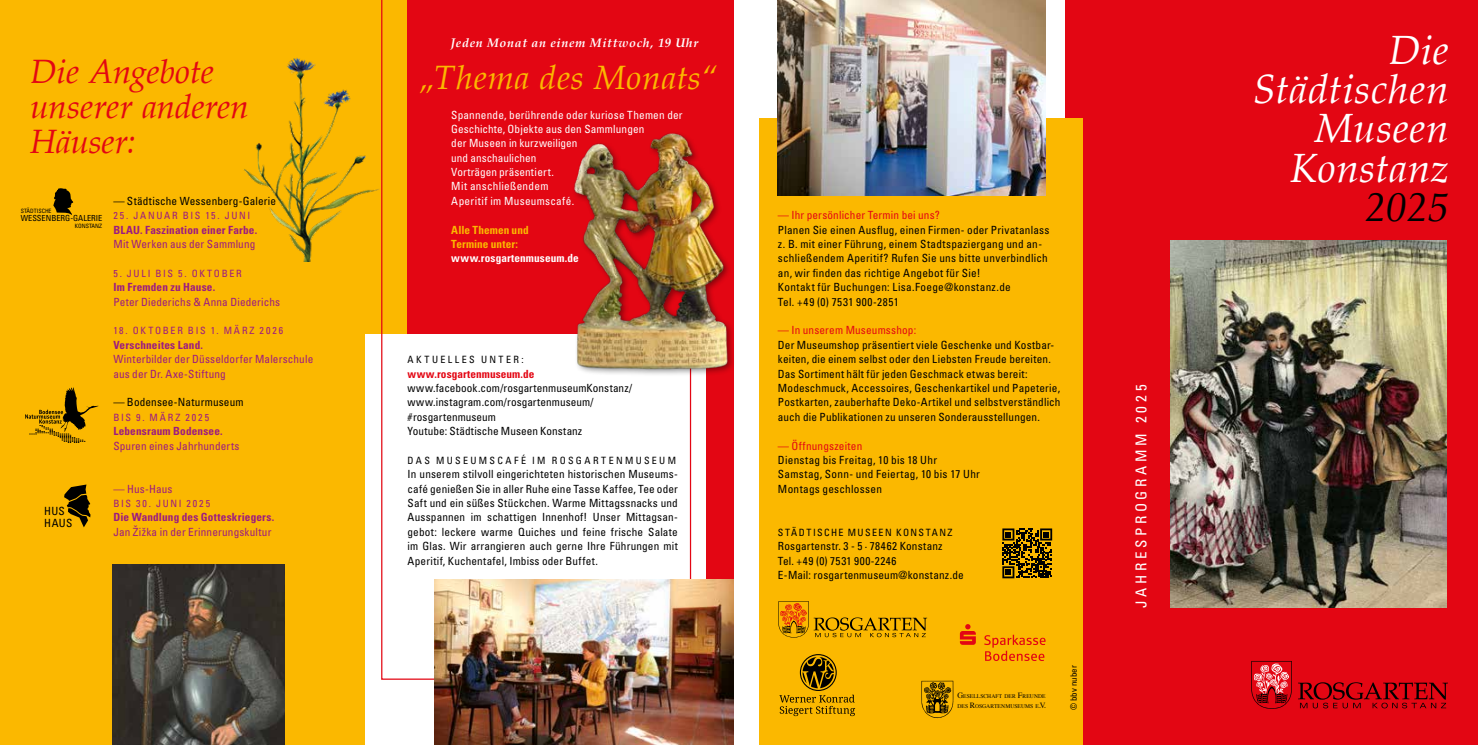
<style>
.page{position:relative;width:1478px;height:745px;background:#fff}
.page>*{position:absolute;margin:0;border:0;box-sizing:border-box;transform-origin:0 0}
.t1{font:italic 40.88px/39.4px "Palatino";letter-spacing:.015em;color:#fff;text-align:right}
.t2{font:italic 40.88px "Palatino";color:#000}
.t3{font:italic 33.75px/35px "Palatino";letter-spacing:-.005em;color:#e30613}
.t4{font:italic 33.75px "Palatino";letter-spacing:.015em;color:#fbb800}
.t5{font:condensed 15px "Univers LT Std";letter-spacing:.24em;color:#fff}
.t6{font:italic 700 12.5px "Palatino";letter-spacing:.05em;color:#fff}
.t7{font:condensed 11.25px/14.4px "Univers LT Std";letter-spacing:.015em;color:#000}
.t8{font:condensed 11.25px/14.4px "Univers LT Std";letter-spacing:.01em;color:#9c1a81}
.t9{font:condensed 11.25px/14.4px "Univers LT Std";letter-spacing:.015em;color:#fff}
.t10{font:700 condensed 11.25px "Univers LT Std";letter-spacing:.015em;color:#9c1a81}
.t11{font:condensed 11.25px "Univers LT Std";letter-spacing:.01em;color:#e30613}
.t12{font:700 condensed 11.25px/14.4px "Univers LT Std";letter-spacing:.005em;color:#fbb800}
.t13{font:700 condensed 11.25px "Univers LT Std";letter-spacing:.01em;color:#e30613}
.t14{font:700 condensed 11.25px "Univers LT Std";letter-spacing:.01em;color:#fff}
.t15{font:condensed 10px "Univers LT Std";letter-spacing:.17em;color:#9c1a81}
.t16{font:condensed 10px "Univers LT Std";letter-spacing:.23em;color:#000}
.t17{font:condensed 10px "Univers LT Std";letter-spacing:.14em;color:#000}
.t18{font:condensed 10px "Univers LT Std";letter-spacing:.25em;color:#000}
.t19{font:condensed 10px "Univers LT Std";letter-spacing:.195em;color:#9c1a81}
.t20{font:condensed 8.75px "Univers LT Std";letter-spacing:.02em;color:#000}
.t21{font:condensed 8.38px "Univers LT Std";color:#000}
.t22{font:condensed 5.88px "Univers LT Std";color:#000}
.t23{font:5.62px/9.6px "Times";letter-spacing:.015em;color:#000}
.s1{font-size:8px}
</style>
<div class="page">
<div style="left:1065px;top:0;width:413px;height:744px;background:#e30613"></div>
<div style="left:0;top:0;width:411px;height:744px;background:#fbb800"></div>
<div style="left:759px;top:118px;width:323px;height:626px;background:#fbb800"></div>
<div style="left:407px;top:0;width:326px;height:697px;background:#e30613"></div>
<div style="left:365px;top:334px;width:340px;height:410px;background:#fff"></div>
<svg style="left:1298px;top:682px;width:150px;height:26px"></svg>
<svg style="left:1251px;top:661px;width:41px;height:47px"></svg>
<img style="left:778px;top:0;width:267px;height:195px">
<svg style="left:53px;top:188px;width:20px;height:27px"></svg>
<svg style="left:64px;top:484px;width:26px;height:43px"></svg>
<svg style="left:25px;top:387px;width:74px;height:56px"></svg>
<svg style="left:778px;top:601px;width:149px;height:36px"></svg>
<svg style="left:960px;top:624px;width:16px;height:20px"></svg>
<svg style="left:984px;top:634px;width:61px;height:26px"></svg>
<svg style="left:779px;top:694px;width:76px;height:21px"></svg>
<svg style="left:802px;top:656px;width:32px;height:31px"></svg>
<div style="left:800px;top:653px;width:36px;height:37px;border:1px solid #000;border-radius:50%"></div>
<svg style="left:921px;top:680px;width:32px;height:38px"></svg>
<img style="left:1170px;top:240px;width:276px;height:367px">
<img style="left:243px;top:57px;width:136px;height:205px">
<svg style="left:381px;top:0;width:310px;height:679px"></svg>
<img style="left:435px;top:578px;width:298px;height:166px">
<img style="left:542px;top:125px;width:192px;height:252px">
<img style="left:112px;top:564px;width:172px;height:180px">
<svg style="left:1002px;top:528px;width:50px;height:50px"></svg>
<h2 class="t3" style="left:30px;top:53px;width:220px">Die Angebote unserer anderen<br>Häuser:</h2>
<p class="t22" style="left:21px;top:207px;width:32px">STÄDTISCHE</p>
<p class="t21" style="left:21px;top:212px;width:83px">WESSENBERG-GALERIE</p>
<p class="t22" style="left:75px;top:222px;width:29px">KONSTANZ</p>
<p class="t7" style="left:44px;top:505px;width:29px;line-height:11.4px">HUS<br>HAUS</p>
<p class="t7" style="left:113px;top:193px;width:164px">— Städtische Wessenberg-Galerie</p>
<p class="t15" style="left:113px;top:209px;width:138px">25. JANUAR BIS 15. JUNI</p>
<p class="t10" style="left:113px;top:222px;width:145px">BLAU. Faszination einer Farbe.</p>
<p class="t8" style="left:113px;top:236px;width:144px">Mit Werken aus der Sammlung</p>
<p class="t15" style="left:113px;top:267px;width:130px">5. JULI BIS 5. OKTOBER</p>
<p class="t10" style="left:113px;top:280px;width:103px">Im Fremden zu Hause.</p>
<p class="t8" style="left:113px;top:294px;width:168px">Peter Diederichs &amp; Anna Diederichs</p>
<p class="t15" style="left:113px;top:324px;width:171px">18. OKTOBER BIS 1. MÄRZ 2026</p>
<p class="t10" style="left:113px;top:337px;width:91px">Verschneites Land.</p>
<p class="t8" style="left:113px;top:351px;width:201px">Winterbilder der Düsseldorfer Malerschule aus der Dr. Axe-Stiftung</p>
<p class="t7" style="left:113px;top:395px;width:132px">— Bodensee-Naturmuseum</p>
<p class="t19" style="left:113px;top:410px;width:97px">BIS 9. MÄRZ 2025</p>
<p class="t10" style="left:113px;top:424px;width:111px">Lebensraum Bodensee.</p>
<p class="t8" style="left:113px;top:438px;width:128px">Spuren eines Jahrhunderts</p>
<p class="t8" style="left:113px;top:481px;width:61px">— Hus-Haus</p>
<p class="t15" style="left:113px;top:497px;width:98px">BIS 30. JUNI 2025</p>
<p class="t10" style="left:113px;top:510px;width:162px">Die Wandlung des Gotteskriegers.</p>
<p class="t8" style="left:113px;top:524px;width:159px">Jan Žižka in der Erinnerungskultur</p>
<p class="t6" style="left:450px;top:32px;width:249px">Jeden Monat an einem Mittwoch, 19 Uhr</p>
<h2 class="t4" style="left:419px;top:49px;width:300px">„Thema des Monats“</h2>
<p class="t9" style="left:451px;top:107px;width:233px">Spannende, berührende oder kuriose Themen der<br>Geschichte, Objekte aus den Sammlungen<br>der Museen in kurzweiligen<br>und anschaulichen<br>Vorträgen präsentiert.<br>Mit anschließendem<br>Aperitif im Museumscafé.</p>
<p class="t12" style="left:451px;top:222px;width:79px">Alle Themen und<br>Termine unter:</p>
<p class="t14" style="left:451px;top:251px;width:129px">www.rosgartenmuseum.de</p>
<p class="t18" style="left:407px;top:353px;width:118px">AKTUELLES UNTER:</p>
<p class="t13" style="left:407px;top:366px;width:128px">www.rosgartenmuseum.de</p>
<p class="t7" style="left:407px;top:380px;width:226px">www.facebook.com/rosgartenmuseumKonstanz/ www.instagram.com/rosgartenmuseum/ #rosgartenmuseum<br>Youtube: Städtische Museen Konstanz</p>
<p class="t16" style="left:407px;top:453px;width:270px">DAS MUSEUMSCAFÉ IM ROSGARTENMUSEUM</p>
<p class="t7" style="left:407px;top:466px;width:272px;text-align:justify">In unserem stilvoll eingerichteten historischen Museums&shy;café genießen Sie in aller Ruhe eine Tasse Kaffee, Tee oder Saft und ein süßes Stückchen. Warme Mittagssnacks und Ausspannen im schattigen Innenhof! Unser Mittagsan&shy;gebot: leckere warme Quiches und feine frische Salate im Glas. Wir arrangieren auch gerne Ihre Führungen mit Aperitif, Kuchentafel, Imbiss oder Buffet.</p>
<p class="t11" style="left:778px;top:208px;width:163px">— Ihr persönlicher Termin bei uns?</p>
<p class="t7" style="left:778px;top:222px;width:273px">Planen Sie einen Ausflug, einen Firmen- oder Privatanlass z. B. mit einer Führung, einem Stadtspaziergang und an&shy;schließendem Aperitif? Rufen Sie uns bitte unverbindlich an, wir finden das richtige Angebot für Sie!<br>Kontakt für Buchungen: Lisa.Foege@konstanz.de<br>Tel. +49 (0) 7531 900-2851</p>
<p class="t11" style="left:778px;top:323px;width:140px">— In unserem Museumsshop:</p>
<p class="t7" style="left:778px;top:337px;width:284px">Der Museumshop präsentiert viele Geschenke und Kostbar&shy;keiten, die einem selbst oder den Liebsten Freude bereiten.<br>Das Sortiment hält für jeden Geschmack etwas bereit:<br>Modeschmuck, Accessoires, Geschenkartikel und Papeterie, Postkarten, zauberhafte Deko-Artikel und selbstverständlich auch die Publikationen zu unseren Sonderausstellungen.</p>
<p class="t11" style="left:778px;top:438px;width:86px">— Öffnungszeiten</p>
<p class="t7" style="left:778px;top:452px;width:203px">Dienstag bis Freitag, 10 bis 18 Uhr<br>Samstag, Sonn- und Feiertag, 10 bis 17 Uhr<br>Montags geschlossen</p>
<p class="t17" style="left:778px;top:525px;width:176px">STÄDTISCHE MUSEEN KONSTANZ</p>
<p class="t7" style="left:778px;top:538px;width:187px">Rosgartenstr. 3 - 5 . 78462 Konstanz<br>Tel. +49 (0) 7531 900-2246<br>E-Mail: rosgartenmuseum@konstanz.de</p>
<p class="t23" style="left:957px;top:690px;width:90px"><span class="s1">G</span>ESELLSCHAFT DER <span class="s1">F</span>REUNDE<br>DES <span class="s1">R</span>OSGARTENMUSEUMS E<span class="s1">.V.</span></p>
<p class="t20" style="left:1068px;top:709px;width:47px;rotate:-90deg">© bbv nuber</p>
<h3 class="t5" style="left:1131px;top:607px;width:224px;rotate:-90deg">JAHRESPROGRAMM 2025</h3>
<h1 class="t1" style="left:1253px;top:29px;width:197px">Die<br>Städtischen<br>Museen<br>Konstanz</h1>
<h1 class="t2" style="left:1365px;top:173px;width:85px">2025</h1>
</div>
